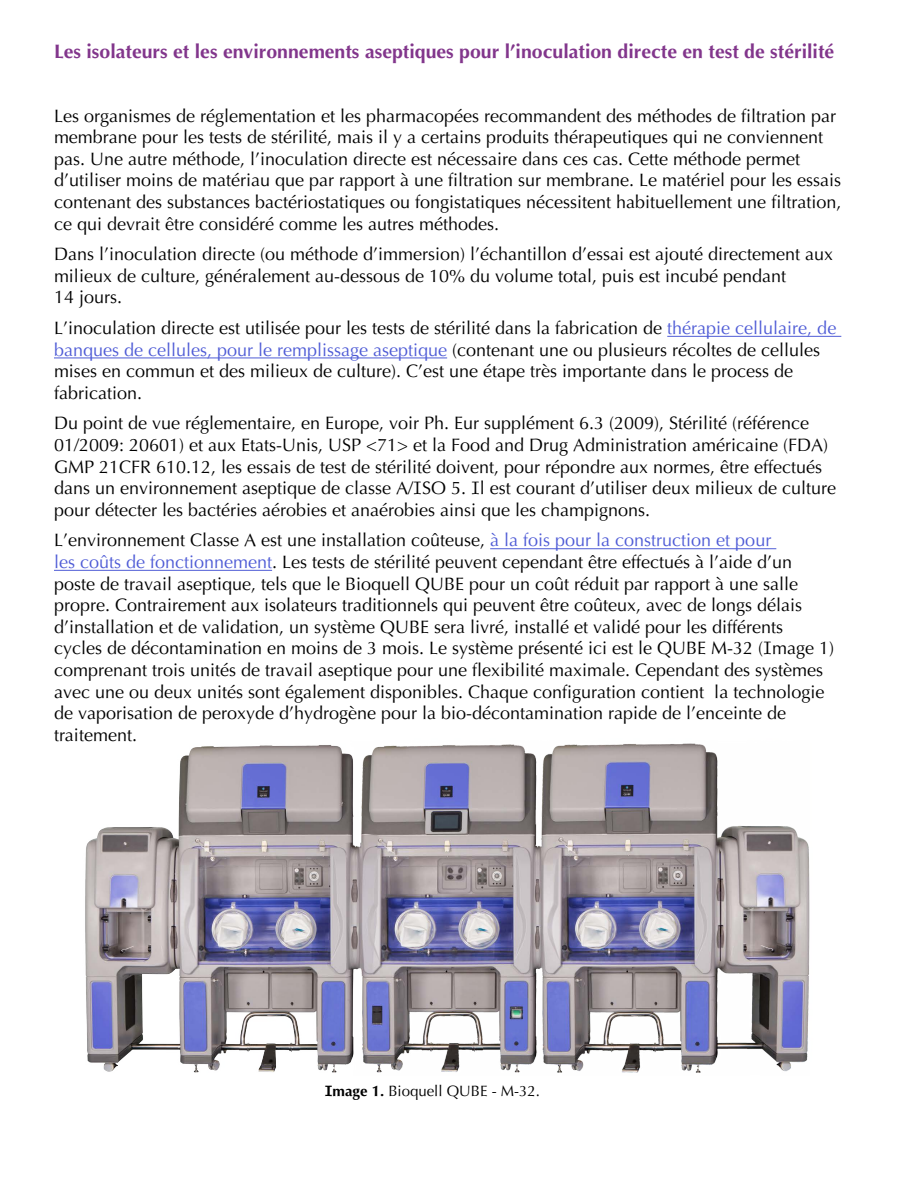
<style>
.page{position:relative;width:900px;height:1200px;background:#fff}
.page>*{position:absolute;margin:0;border:0;box-sizing:border-box;transform-origin:0 0}
.t1{font:700 19.5px "BQ Opt Coast";color:#82368c}
.t2{font:18px/21.6px "BQ Opt Coast";color:#000}
.t3{font:15px "BQ Opt Coast";color:#000}
.s1{font-style:inherit}
.s2{color:#4f5cd6}
.s3{font-weight:700}
</style>
<div class="page">
<hr style="left:667px;top:336px;width:174px;height:1px;background:#4f5cd6">
<hr style="left:54px;top:358px;width:393px;height:1px;background:#4f5cd6">
<hr style="left:490px;top:548px;width:286px;height:1px;background:#4f5cd6">
<hr style="left:54px;top:570px;width:218px;height:1px;background:#4f5cd6">
<img style="left:85px;top:743px;width:725px;height:330px">
<p class="t1" style="left:54px;top:40px;width:782px">Les isolateurs et les environnements aseptiques pour l’inoculation directe <span class="s1">en</span> test de stérilité</p>
<p class="t2" style="left:54px;top:105px;width:789px">Les organismes de réglementation et les pharmacopées recommandent des méthodes de filtration par membrane pour les tests de stérilité, mais il y a certains produits thérapeutiques qui ne conviennent pas. Une autre méthode, l’inoculation directe est nécessaire dans ces cas. Cette méthode permet d’utiliser moins de matériau que par rapport à une filtration sur membrane. Le matériel pour les essais contenant des substances bactériostatiques ou fongistatiques nécessitent habituellement une filtration, ce qui devrait être considéré comme les autres méthodes.</p>
<p class="t2" style="left:54px;top:243px;width:781px">Dans l’inoculation directe (ou méthode d’immersion) l’échantillon d’essai est ajouté directement aux milieux de culture, généralement au-dessous de 10% du volume total, puis est incubé pendant<br>14 jours.</p>
<p class="t2" style="left:54px;top:317px;width:784px">L’inoculation directe est utilisée pour les tests de stérilité dans la fabrication de <span class="s2">thérapie cellulaire, de banques de cellules, pour le remplissage aseptique</span> (contenant une ou plusieurs récoltes de cellules mises en commun et des milieux de culture). C’est une étape très importante dans le process de fabrication.</p>
<p class="t2" style="left:54px;top:413px;width:784px">Du point de vue réglementaire, en Europe, voir Ph. Eur supplément 6.3 (2009), Stérilité (référence 01/2009: 20601) et aux Etats-Unis, USP &lt;71&gt; et la Food and Drug Administration américaine (FDA)<br>GMP 21CFR 610.12, les essais de test de stérilité doivent, pour répondre aux normes, être effectués dans un environnement aseptique de classe A/ISO 5. Il est courant d’utiliser deux milieux de culture pour détecter les bactéries aérobies et anaérobies ainsi que les champignons.</p>
<p class="t2" style="left:54px;top:530px;width:782px">L’environnement Classe A est une installation coûteuse, <span class="s2">à la fois pour la construction et pour<br>les coûts de fonctionnement</span>. Les tests de stérilité peuvent cependant être effectués à l’aide d’un poste de travail aseptique, tels que le Bioquell QUBE pour un coût réduit par rapport à une salle propre. Contrairement aux isolateurs traditionnels qui peuvent être coûteux, avec de longs délais d’installation et de validation, un système QUBE sera livré, installé et validé pour les différents cycles de décontamination en moins de 3 mois. Le système présenté ici est le QUBE M-32 (Image 1) comprenant trois unités de travail aseptique pour une flexibilité maximale. Cependant des systèmes avec une ou deux unités sont également disponibles. Chaque configuration contient la technologie de vaporisation de peroxyde d’hydrogène pour la bio-décontamination rapide de l’enceinte de traitement.</p>
<p class="t3" style="left:325px;top:1082px;width:217px"><span class="s3">Image 1.</span> Bioquell QUBE - M-32.</p>
</div>
